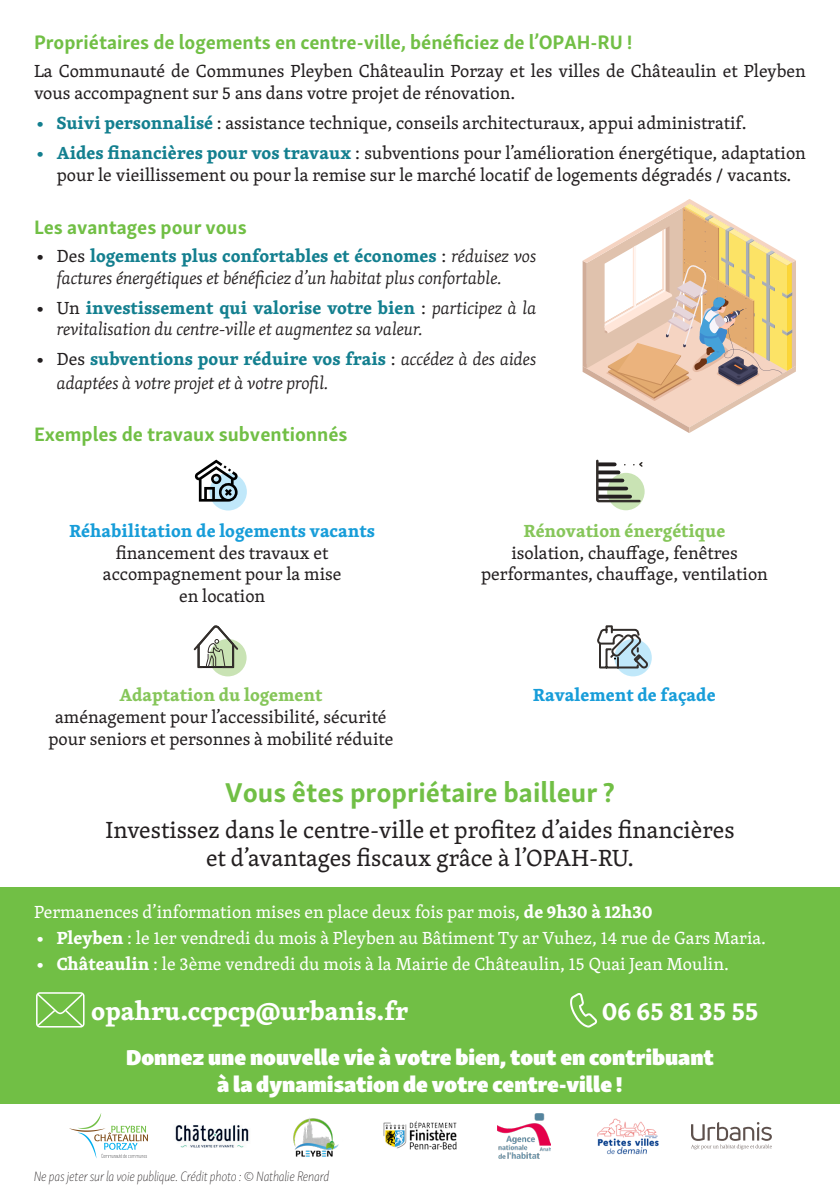
<style>
.page{position:relative;width:840px;height:1191px;background:#fff}
.page>*{position:absolute;margin:0;border:0;box-sizing:border-box;transform-origin:0 0}
.t1{font:700 28px "Skolar Sans Latn";color:#71bf45}
.t2{font:700 26px "Skolar Latin";color:#fff}
.t3{font:24px "Skolar Latin";color:#231f20}
.t4{font:22px "Skolar Sans Latn Bl";color:#fff}
.t5{font:700 20px "Skolar Sans Latn";color:#71bf45}
.t6{font:18px/21.6px "Skolar Latin";color:#231f20;text-align:center}
.t7{font:italic 300 18px/21.6px "Skolar Latin";color:#231f20}
.t8{font:18px "Skolar Latin";color:#fff}
.t9{font:700 18px "Skolar Latin";color:#179dd9}
.t10{font:700 18px "Skolar Latin";color:#86c65a}
.t11{font:italic 100 14px "Skolar Sans Latn Cn";letter-spacing:-.02em;color:#231f20}
.s1{font-weight:700;color:#137f8f}
.s2{font-weight:400;font-style:normal}
.s3{font-weight:700;font-style:normal;color:#137f8f}
.s4{font-weight:700}
</style>
<div class="page">
<svg style="left:69px;top:1113px;width:79px;height:45px"></svg>
<img style="left:175px;top:1125px;width:74px;height:23px">
<img style="left:293px;top:1118px;width:46px;height:39px">
<img style="left:383px;top:1121px;width:74px;height:29px">
<img style="left:497px;top:1113px;width:53px;height:45px">
<img style="left:597px;top:1118px;width:62px;height:37px">
<svg style="left:691px;top:1122px;width:80px;height:27px"></svg>
<div style="left:606px;top:473px;width:38px;height:37px;background:#c9e3b4;border-radius:50%"></div>
<svg style="left:596px;top:459px;width:47px;height:44px"></svg>
<div style="left:209px;top:639px;width:37px;height:37px;background:#c9e3b4;border-radius:50%"></div>
<svg style="left:193px;top:625px;width:46px;height:44px"></svg>
<svg style="left:209px;top:473px;width:38px;height:37px"></svg>
<svg style="left:194px;top:459px;width:44px;height:42px"></svg>
<div style="left:614px;top:639px;width:37px;height:37px;background:#c0e8fa;border-radius:50%"></div>
<svg style="left:597px;top:625px;width:52px;height:45px"></svg>
<div style="left:0;top:887px;width:839px;height:216px;background:#71bf45"></div>
<svg style="left:36px;top:992px;width:48px;height:35px"></svg>
<svg style="left:570px;top:993px;width:26px;height:34px"></svg>
<svg style="left:582px;top:199px;width:213px;height:234px"></svg>
<p class="t5" style="left:34px;top:26px;width:599px">Propriétaires de logements en centre-ville, bénéficiez de l’OPAH-RU !</p>
<p class="t6" style="left:34px;top:60px;width:773px;text-align:left">La Communauté de Communes Pleyben Châteaulin Porzay et les villes de Châteaulin et Pleyben vous accompagnent sur 5 ans dans votre projet de rénovation.</p>
<p class="t6" style="left:34px;top:112px;width:713px"><span class="s1">• Suivi personnalisé</span> : assistance technique, conseils architecturaux, appui administratif.</p>
<p class="t6" style="left:34px;top:142px;width:773px"><span class="s1">• Aides financières pour vos travaux</span> : subventions pour l’amélioration énergétique, adaptation pour le vieillissement ou pour la remise sur le marché locatif de logements dégradés / vacants.</p>
<p class="t5" style="left:34px;top:210px;width:214px">Les avantages pour vous</p>
<p class="t7" style="left:57px;top:244px;width:481px;text-indent:-23px"><span class="s2">• Des</span> <span class="s3">logements plus confortables et économes</span> <span class="s2">:</span> réduisez vos factures énergétiques et bénéficiez d’un habitat plus confortable.</p>
<p class="t7" style="left:57px;top:296px;width:481px;text-indent:-23px"><span class="s2">• Un</span> <span class="s3">investissement qui valorise votre bien</span> <span class="s2">:</span> participez à la revitalisation du centre-ville et augmentez sa valeur.</p>
<p class="t7" style="left:57px;top:346px;width:481px;line-height:24px;text-indent:-23px"><span class="s2">• Des</span> <span class="s3">subventions pour réduire vos frais</span> <span class="s2">:</span> accédez à des aides adaptées à votre projet et à votre profil.</p>
<p class="t5" style="left:34px;top:418px;width:315px">Exemples de travaux subventionnés</p>
<p class="t9" style="left:69px;top:516px;width:306px">Réhabilitation de logements vacants</p>
<p class="t6" style="left:103px;top:541px;width:240px">financement des travaux et accompagnement pour la mise</p>
<p class="t6" style="left:179px;top:584px;width:88px">en location</p>
<p class="t10" style="left:119px;top:681px;width:204px">Adaptation du logement</p>
<p class="t6" style="left:48px;top:705px;width:346px">aménagement pour l’accessibilité, sécurité pour seniors et personnes à mobilité réduite</p>
<p class="t10" style="left:523px;top:516px;width:203px">Rénovation énergétique</p>
<p class="t6" style="left:481px;top:541px;width:288px">isolation, chauffage, fenêtres performantes, chauffage, ventilation</p>
<p class="t9" style="left:533px;top:681px;width:184px">Ravalement de façade</p>
<p class="t1" style="left:225px;top:770px;width:391px">Vous êtes propriétaire bailleur ?</p>
<p class="t3" style="left:105px;top:811px;width:630px">Investissez dans le centre-ville et profitez d’aides financières</p>
<p class="t3" style="left:206px;top:840px;width:429px">et d’avantages fiscaux grâce à l’OPAH-RU.</p>
<p class="t8" style="left:34px;top:898px;width:619px">Permanences d’information mises en place deux fois par mois, <span class="s4">de 9h30 à 12h30</span></p>
<p class="t8" style="left:34px;top:924px;width:733px"><span class="s4">• Pleyben</span> : le 1er vendredi du mois à Pleyben au Bâtiment Ty ar Vuhez, 14 rue de Gars Maria.</p>
<p class="t8" style="left:34px;top:950px;width:696px"><span class="s4">• Châteaulin</span> : le 3ème vendredi du mois à la Mairie de Châteaulin, 15 Quai Jean Moulin.</p>
<p class="t2" style="left:91px;top:990px;width:318px">opahru.ccpcp@urbanis.fr</p>
<p class="t2" style="left:601px;top:990px;width:158px">06 65 81 35 55</p>
<p class="t4" style="left:126px;top:1038px;width:589px">Donnez une nouvelle vie à votre bien, tout en contribuant</p>
<p class="t4" style="left:217px;top:1064px;width:407px">à la dynamisation de votre centre-ville !</p>
<p class="t11" style="left:34px;top:1166px;width:297px">Ne pas jeter sur la voie publique. Crédit photo : © Nathalie Renard</p>
</div>
